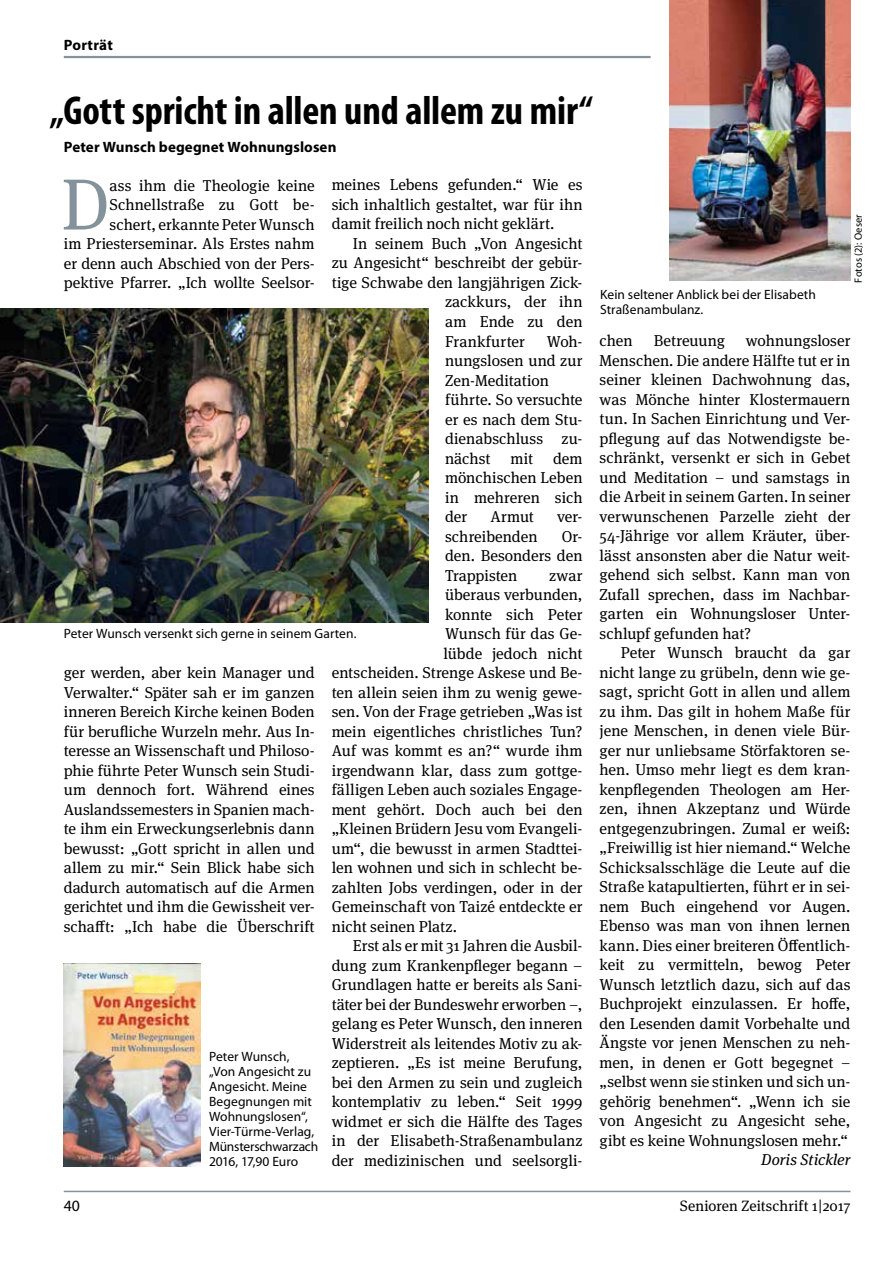
<style>
.page{position:relative;width:893px;height:1263px;background:#fff}
.page>*{position:absolute;margin:0;border:0;box-sizing:border-box;transform-origin:0 0}
.t1{font:72.3px "Meta Serif OT";color:#83929b}
.t2{font:700 condensed 40.5px "Myriad Pro";letter-spacing:-.005em;color:#000}
.t3{font:15.75px/19.5px "Meta Serif OT";color:#000;text-align:justify}
.t4{font:italic 15.75px "Meta Serif OT";letter-spacing:.005em;color:#000}
.t5{font:15.75px "Myriad Pro";color:#000}
.t6{font:700 15px "Myriad Pro";letter-spacing:.005em;color:#000}
.t7{font:15px "Meta Serif OT";letter-spacing:.005em;color:#000}
.t8{font:13.5px/15px "Myriad Pro";color:#000}
.t9{font:10.5px "Myriad Pro";letter-spacing:.01em;color:#000}
</style>
<div class="page">
<hr style="left:64px;top:1191px;width:786px;height:1px;background:#83929b">
<hr style="left:64px;top:56px;width:587px;height:2px;background:#83929b">
<img style="left:64px;top:963px;width:137px;height:204px">
<img style="left:0;top:308px;width:428px;height:315px">
<img style="left:669px;top:0;width:181px;height:281px">
<p class="t6" style="left:64px;top:35px;width:51px">Porträt</p>
<h2 class="t2" style="left:50px;top:85px;width:544px">„Gott spricht in allen und allem zu mir“</h2>
<p class="t6" style="left:64px;top:137px;width:274px">Peter Wunsch begegnet Wohnungslosen</p>
<h1 class="t1" style="left:61px;top:163px;width:50px">D</h1>
<p class="t3" style="left:332px;top:176px;width:252px">meines Lebens gefunden.“ Wie es sich inhaltlich gestaltet, war für ihn damit freilich noch nicht geklärt.</p>
<p class="t3" style="left:353px;top:234px;width:231px">In seinem Buch „Von Angesicht</p>
<p class="t3" style="left:332px;top:254px;width:252px">zu Angesicht“ beschreibt der gebür-</p>
<p class="t3" style="left:332px;top:273px;width:252px">tige Schwabe den langjährigen Zick-</p>
<p class="t3" style="left:445px;top:293px;width:139px">zackkurs, der ihn</p>
<p class="t3" style="left:445px;top:312px;width:139px">am Ende zu den</p>
<p class="t3" style="left:445px;top:332px;width:81px">Frankfurter</p>
<p class="t3" style="left:64px;top:176px;width:252px;text-align:right">ass ihm die Theologie keine<br>Schnellstraße zu Gott be&shy;schert, erkannte Peter Wunsch<br>im Priesterseminar. Als Erstes nahm er denn auch Abschied von der Pers&shy;pektive Pfarrer. „Ich wollte Seelsor-</p>
<p class="t9" style="left:852px;top:283px;width:70px;rotate:-90deg">Fotos (2): Oeser</p>
<p class="t8" style="left:600px;top:287px;width:217px">Kein seltener Anblick bei der Elisabeth<br>Straßenambulanz.</p>
<p class="t3" style="left:600px;top:332px;width:252px;text-indent:146px">wohnungsloser Menschen. Die andere Hälfte tut er in seiner kleinen Dachwohnung das, was Mönche hinter Klostermauern tun. In Sachen Einrichtung und Ver&shy;pflegung auf das Notwendigste be&shy;schränkt, versenkt er sich in Gebet und Meditation – und samstags in die Arbeit in seinem Garten. In seiner verwunschenen Parzelle zieht der 54-Jährige vor allem Kräuter, über&shy;lässt ansonsten aber die Natur weit&shy;gehend sich selbst. Kann man von Zufall sprechen, dass im Nachbar&shy;garten ein Wohnungsloser Unter&shy;schlupf gefunden hat?</p>
<p class="t3" style="left:600px;top:644px;width:252px;text-indent:21px">Peter Wunsch braucht da gar nicht lange zu grübeln, denn wie ge&shy;sagt, spricht Gott in allen und allem zu ihm. Das gilt in hohem Maße für jene Menschen, in denen viele Bür&shy;ger nur unliebsame Störfaktoren se&shy;hen. Umso mehr liegt es dem kran&shy;kenpflegenden Theologen am Her&shy;zen, ihnen Akzeptanz und Würde entgegenzubringen. Zumal er weiß: „Freiwillig ist hier niemand.“ Welche Schicksalsschläge die Leute auf die Straße katapultierten, führt er in sei&shy;nem Buch eingehend vor Augen.<br>Ebenso was man von ihnen lernen kann. Dies einer breiteren Öffentlich&shy;keit zu vermitteln, bewog Peter Wunsch letztlich dazu, sich auf das Buchprojekt einzulassen. Er hoffe, den Lesenden damit Vorbehalte und Ängste vor jenen Menschen zu neh&shy;men, in denen er Gott begegnet – „selbst wenn sie stinken und sich un&shy;gehörig benehmen“. „Wenn ich sie von Angesicht zu Angesicht sehe, gibt es keine Wohnungslosen mehr.“</p>
<p class="t4" style="left:761px;top:1151px;width:91px">Doris Stickler</p>
<p class="t3" style="left:600px;top:332px;width:35px">chen</p>
<p class="t3" style="left:654px;top:332px;width:73px">Betreuung</p>
<p class="t3" style="left:445px;top:332px;width:139px;text-align:left;text-indent:102px">Woh&shy;nungslosen und zur<br>Zen-Meditation führte. So versuchte er es nach dem Stu&shy;dienabschluss zu&shy;nächst</p>
<p class="t3" style="left:445px;top:449px;width:139px;text-indent:108px">dem mönchischen Leben in mehreren sich der</p>
<p class="t3" style="left:511px;top:449px;width:24px">mit</p>
<p class="t3" style="left:490px;top:507px;width:45px">Armut</p>
<p class="t3" style="left:557px;top:507px;width:27px">ver-</p>
<p class="t3" style="left:445px;top:527px;width:94px">schreibenden</p>
<p class="t3" style="left:445px;top:527px;width:139px;text-indent:117px">Or&shy;den. Besonders den Trappisten</p>
<p class="t3" style="left:549px;top:566px;width:35px">zwar</p>
<p class="t3" style="left:445px;top:585px;width:139px">überaus verbunden,</p>
<p class="t3" style="left:445px;top:605px;width:139px">konnte sich Peter</p>
<p class="t3" style="left:445px;top:624px;width:139px">Wunsch für das Ge-</p>
<p class="t3" style="left:444px;top:644px;width:140px">lübde jedoch nicht</p>
<p class="t3" style="left:332px;top:663px;width:252px">entscheiden. Strenge Askese und Be-</p>
<p class="t3" style="left:332px;top:683px;width:252px">ten allein seien ihm zu wenig gewe-</p>
<p class="t3" style="left:332px;top:702px;width:252px">sen. Von der Frage getrieben „Was ist</p>
<p class="t3" style="left:332px;top:722px;width:252px">mein eigentliches christliches Tun?</p>
<p class="t3" style="left:332px;top:741px;width:252px">Auf was kommt es an?“ wurde ihm</p>
<p class="t3" style="left:332px;top:761px;width:252px">irgendwann klar, dass zum gottge-</p>
<p class="t3" style="left:332px;top:780px;width:252px">fälligen Leben auch soziales Engage-</p>
<p class="t3" style="left:332px;top:800px;width:252px">ment gehört. Doch auch bei den</p>
<p class="t3" style="left:332px;top:819px;width:252px">„Kleinen Brüdern Jesu vom Evangeli-</p>
<p class="t3" style="left:332px;top:839px;width:252px">um“, die bewusst in armen Stadttei-</p>
<p class="t3" style="left:332px;top:858px;width:252px">len wohnen und sich in schlecht be-</p>
<p class="t3" style="left:332px;top:878px;width:252px">zahlten Jobs verdingen, oder in der</p>
<p class="t3" style="left:332px;top:897px;width:252px">Gemeinschaft von Taizé entdeckte er</p>
<p class="t3" style="left:332px;top:917px;width:127px">nicht seinen Platz.</p>
<p class="t3" style="left:353px;top:936px;width:231px">Erst als er mit 31 Jahren die Ausbil-</p>
<p class="t3" style="left:332px;top:956px;width:252px">dung zum Krankenpfleger begann –</p>
<p class="t3" style="left:332px;top:975px;width:252px">Grundlagen hatte er bereits als Sani-</p>
<p class="t3" style="left:332px;top:995px;width:252px">täter bei der Bundeswehr erworben –,</p>
<p class="t3" style="left:332px;top:1014px;width:252px">gelang es Peter Wunsch, den inneren</p>
<p class="t3" style="left:332px;top:1034px;width:252px">Widerstreit als leitendes Motiv zu ak-</p>
<p class="t3" style="left:332px;top:1053px;width:252px">zeptieren. „Es ist meine Berufung,</p>
<p class="t3" style="left:332px;top:1073px;width:252px">bei den Armen zu sein und zugleich</p>
<p class="t3" style="left:332px;top:1092px;width:252px">kontemplativ zu leben.“ Seit 1999</p>
<p class="t3" style="left:332px;top:1112px;width:252px">widmet er sich die Hälfte des Tages</p>
<p class="t3" style="left:332px;top:1131px;width:252px">in der Elisabeth-Straßenambulanz</p>
<p class="t3" style="left:332px;top:1151px;width:252px">der medizinischen und seelsorgli-</p>
<p class="t8" style="left:64px;top:626px;width:294px">Peter Wunsch versenkt sich gerne in seinem Garten.</p>
<p class="t3" style="left:64px;top:663px;width:252px">ger werden, aber kein Manager und Verwalter.“ Später sah er im ganzen inneren Bereich Kirche keinen Boden für berufliche Wurzeln mehr. Aus In&shy;teresse an Wissenschaft und Philoso&shy;phie führte Peter Wunsch sein Studi&shy;um dennoch fort. Während eines Auslandssemesters in Spanien mach&shy;te ihm ein Erweckungserlebnis dann bewusst: „Gott spricht in allen und allem zu mir.“ Sein Blick habe sich dadurch automatisch auf die Armen gerichtet und ihm die Gewissheit ver&shy;schafft: „Ich habe die Überschrift</p>
<p class="t8" style="left:209px;top:1049px;width:111px">Peter Wunsch, „Von Angesicht zu<br>Angesicht. Meine<br>Begegnungen mit<br>Wohnungslosen“,<br>Vier-Türme-Verlag,<br>Münsterschwarzach<br>2016, 17,90 Euro</p>
<p class="t5" style="left:64px;top:1197px;width:18px">40</p>
<p class="t7" style="left:680px;top:1197px;width:172px">Senioren Zeitschrift 1|2017</p>
</div>
